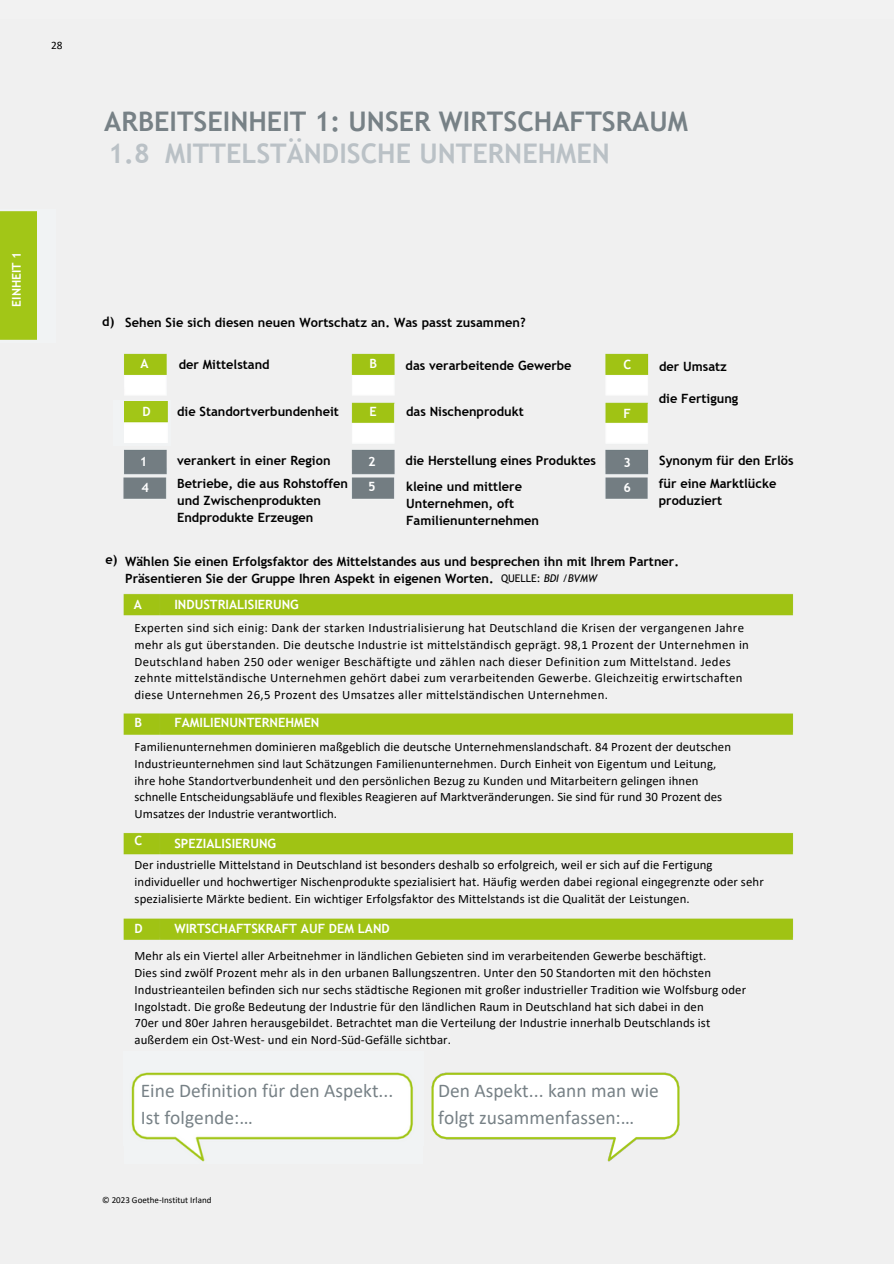
<style>
.page{position:relative;width:894px;height:1264px;background:#fff}
.page>*{position:absolute;margin:0;border:0;box-sizing:border-box;transform-origin:0 0}
.t1{font:700 27px "Trebuchet MS";color:#778186}
.t2{font:700 27px "Trebuchet MS";color:#bac1c6}
.t3{font:19.5px/27px "Calibri";color:#778186}
.t4{font:12.75px/16.8px "Calibri";letter-spacing:.01em;color:#000}
.t5{font:700 12.75px/16.8px "Trebuchet MS";color:#000}
.t6{font:700 12.75px "Trebuchet MS";color:#fff}
.t7{font:700 12px "Trebuchet MS";color:#fff}
.t8{font:11.4px "Calibri";color:#000}
.t9{font:italic 10.5px "Trebuchet MS";color:#000}
.t10{font:9px "Calibri";color:#000}
.s1{font-style:normal}
</style>
<div class="page">
<img style="left:0;top:19px;width:893px;height:1244px">
<div style="left:0;top:209px;width:56px;height:134px;background:#f1f3f4"></div>
<div style="left:113px;top:400px;width:57px;height:45px;background:#f1f3f4"></div>
<div style="left:123px;top:1051px;width:301px;height:94px;background:#f1f3f4"></div>
<img style="left:424px;top:1065px;width:262px;height:102px">
<img style="left:125px;top:401px;width:42px;height:42px">
<img style="left:125px;top:1072px;width:297px;height:91px">
<div style="left:0;top:0;width:893px;height:19px;background:#f2f2f2"></div>
<div style="left:0;top:212px;width:36px;height:127px;background:#a2c617"></div>
<p class="t8" style="left:51px;top:41px;width:13px">28</p>
<h3 class="t7" style="left:10px;top:306px;width:56px;rotate:-90deg">EINHEIT 1</h3>
<h5 class="t1" style="left:104px;top:106px;width:585px">ARBEITSEINHEIT 1: UNSER WIRTSCHAFTSRAUM</h5>
<h5 class="t2" style="left:108px;top:137px;width:43px">1.8</h5>
<p class="t2" style="left:165px;top:137px;width:446px">MITTELSTÄNDISCHE UNTERNEHMEN</p>
<p class="t5" style="left:102px;top:313px;width:14px">d)</p>
<p class="t5" style="left:125px;top:314px;width:402px">Sehen Sie sich diesen neuen Wortschatz an. Was passt zusammen?</p>
<p class="t6" style="left:140px;top:356px;width:10px">A</p>
<p class="t6" style="left:142px;top:404px;width:10px">D</p>
<h5 class="t6" style="left:369px;top:356px;width:9px">B</h5>
<h5 class="t6" style="left:369px;top:404px;width:9px">E</h5>
<p class="t5" style="left:179px;top:356px;width:92px">der Mittelstand</p>
<h5 class="t5" style="left:405px;top:357px;width:167px">das verarbeitende Gewerbe</h5>
<h5 class="t5" style="left:177px;top:403px;width:163px">die Standortverbundenheit</h5>
<h5 class="t5" style="left:406px;top:403px;width:119px">das Nischenprodukt</h5>
<p class="t6" style="left:623px;top:357px;width:9px">C</p>
<p class="t6" style="left:623px;top:406px;width:9px">F</p>
<h5 class="t5" style="left:659px;top:358px;width:69px">der Umsatz</h5>
<p class="t5" style="left:658px;top:390px;width:81px">die Fertigung</p>
<h5 class="t5" style="left:106px;top:550px;width:14px">e)</h5>
<h5 class="t5" style="left:177px;top:452px;width:155px">verankert in einer Region</h5>
<p class="t5" style="left:405px;top:452px;width:192px">die Herstellung eines Produktes</p>
<h5 class="t5" style="left:659px;top:452px;width:136px">Synonym für den Erlös</h5>
<h4 class="t6" style="left:140px;top:454px;width:9px">1</h4>
<h6 class="t6" style="left:368px;top:454px;width:9px">2</h6>
<p class="t6" style="left:623px;top:455px;width:9px">3</p>
<h4 class="t6" style="left:141px;top:480px;width:9px">4</h4>
<h6 class="t6" style="left:368px;top:479px;width:9px">5</h6>
<p class="t6" style="left:623px;top:480px;width:9px">6</p>
<h6 class="t5" style="left:177px;top:475px;width:172px">Betriebe, die aus Rohstoffen und Zwischenprodukten<br>Endprodukte Erzeugen</h6>
<p class="t5" style="left:658px;top:475px;width:119px">für eine Marktlücke produziert</p>
<p class="t5" style="left:406px;top:478px;width:134px">kleine und mittlere<br>Unternehmen, oft<br>Familienunternehmen</p>
<p class="t5" style="left:125px;top:553px;width:555px">Wählen Sie einen Erfolgsfaktor des Mittelstandes aus und besprechen ihn mit Ihrem Partner.<br>Präsentieren Sie der Gruppe Ihren Aspekt in eigenen Worten.</p>
<p class="t9" style="left:501px;top:571px;width:97px"><span class="s1">QUELLE:</span> BDI /BVMW</p>
<h4 class="t6" style="left:134px;top:597px;width:10px">A</h4>
<h6 class="t6" style="left:174px;top:597px;width:126px">INDUSTRIALISIERUNG</h6>
<p class="t4" style="left:134px;top:620px;width:615px">Experten sind sich einig: Dank der starken Industrialisierung hat Deutschland die Krisen der vergangenen Jahre mehr als gut überstanden. Die deutsche Industrie ist mittelständisch geprägt. 98,1 Prozent der Unternehmen in Deutschland haben 250 oder weniger Beschäftigte und zählen nach dieser Definition zum Mittelstand. Jedes zehnte mittelständische Unternehmen gehört dabei zum verarbeitenden Gewerbe. Gleichzeitig erwirtschaften diese Unternehmen 26,5 Prozent des Umsatzes aller mittelständischen Unternehmen.</p>
<h2 class="t6" style="left:134px;top:715px;width:9px">B</h2>
<h5 class="t6" style="left:174px;top:715px;width:146px">FAMILIENUNTERNEHMEN</h5>
<h5 class="t4" style="left:134px;top:739px;width:598px">Familienunternehmen dominieren maßgeblich die deutsche Unternehmenslandschaft. 84 Prozent der deutschen Industrieunternehmen sind laut Schätzungen Familienunternehmen. Durch Einheit von Eigentum und Leitung, ihre hohe Standortverbundenheit und den persönlichen Bezug zu Kunden und Mitarbeitern gelingen ihnen schnelle Entscheidungsabläufe und flexibles Reagieren auf Marktveränderungen. Sie sind für rund 30 Prozent des Umsatzes der Industrie verantwortlich.</h5>
<h1 class="t6" style="left:134px;top:833px;width:9px">C</h1>
<h4 class="t6" style="left:174px;top:836px;width:103px">SPEZIALISIERUNG</h4>
<p class="t4" style="left:134px;top:857px;width:630px">Der industrielle Mittelstand in Deutschland ist besonders deshalb so erfolgreich, weil er sich auf die Fertigung individueller und hochwertiger Nischenprodukte spezialisiert hat. Häufig werden dabei regional eingegrenzte oder sehr spezialisierte Märkte bedient. Ein wichtiger Erfolgsfaktor des Mittelstands ist die Qualität der Leistungen.</p>
<h1 class="t6" style="left:134px;top:921px;width:10px">D</h1>
<p class="t6" style="left:174px;top:921px;width:217px">WIRTSCHAFTSKRAFT AUF DEM LAND</p>
<p class="t4" style="left:134px;top:948px;width:613px">Mehr als ein Viertel aller Arbeitnehmer in ländlichen Gebieten sind im verarbeitenden Gewerbe beschäftigt.<br>Dies sind zwölf Prozent mehr als in den urbanen Ballungszentren. Unter den 50 Standorten mit den höchsten Industrieanteilen befinden sich nur sechs städtische Regionen mit großer industrieller Tradition wie Wolfsburg oder Ingolstadt. Die große Bedeutung der Industrie für den ländlichen Raum in Deutschland hat sich dabei in den<br>70er und 80er Jahren herausgebildet. Betrachtet man die Verteilung der Industrie innerhalb Deutschlands ist außerdem ein Ost-West- und ein Nord-Süd-Gefälle sichtbar.</p>
<h5 class="t3" style="left:141px;top:1078px;width:254px">Eine Definition für den Aspekt...<br>Ist folgende:…</h5>
<p class="t3" style="left:438px;top:1078px;width:222px">Den Aspekt... kann man wie folgt zusammenfassen:…</p>
<h5 class="t10" style="left:102px;top:1196px;width:111px">© 2023 Goethe-Institut Irland</h5>
</div>
